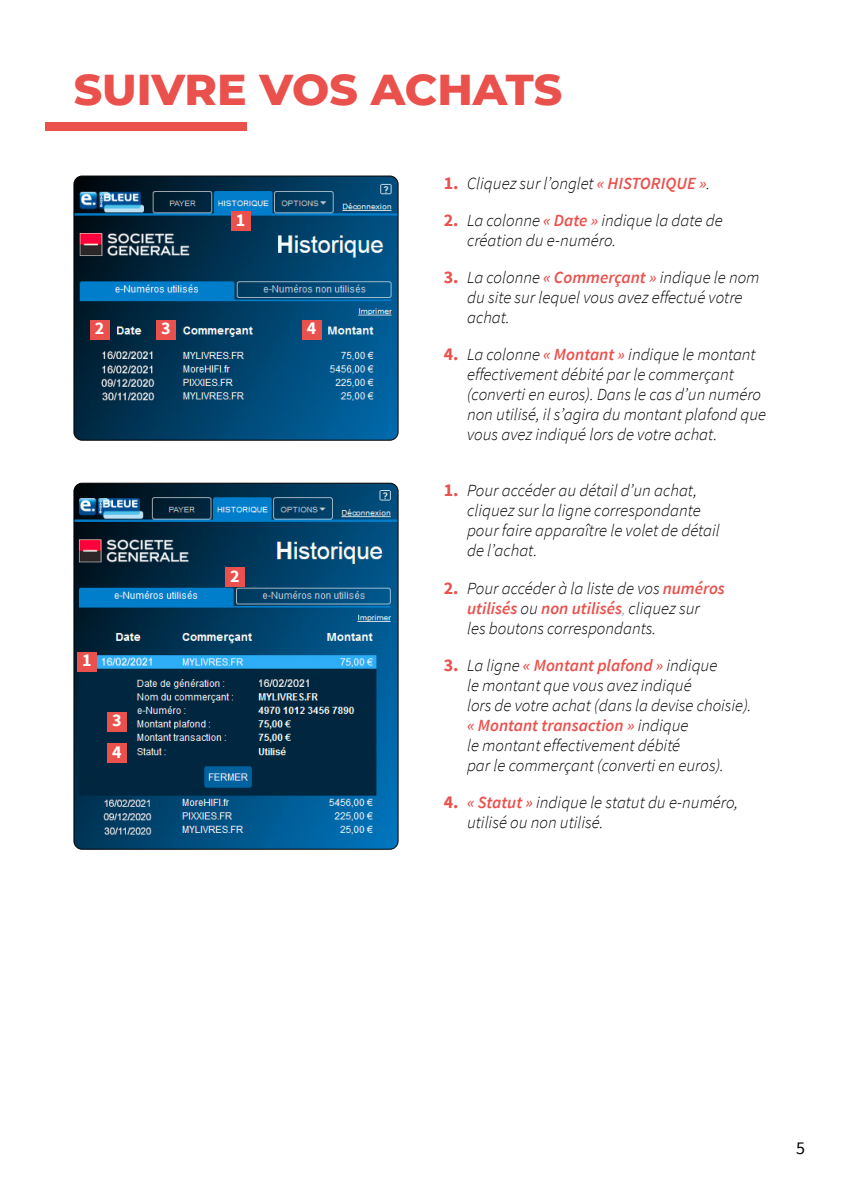
<style>
.page{position:relative;width:842px;height:1191px;background:#fff}
.page>*{position:absolute;margin:0;border:0;box-sizing:border-box;transform-origin:0 0}
.t1{font:800 44px "Montserrat";color:#ea504c}
.t2{font:700 18px/31.2px "Source Sans Pro";color:#fff}
.t3{font:18px "Source Sans Pro";color:#000}
.t4{font:italic 300 17px/20px "Source Sans Pro";color:#000}
.s1{font-weight:700;font-style:normal;font-size:18px;color:#ea504c}
.s2{font-weight:600;color:#ea504c}
.s3{font-size:16px;color:#61a4d7}
</style>
<div class="page">
<img style="left:74px;top:176px;width:324px;height:264px">
<div style="left:74px;top:176px;width:324px;height:264px;border:1px solid #000;border-radius:8px"></div>
<img style="left:74px;top:483px;width:324px;height:366px">
<div style="left:74px;top:483px;width:324px;height:366px;border:1px solid #000;border-radius:8px"></div>
<div style="left:231px;top:211px;width:20px;height:20px;background:#ea504c"></div>
<div style="left:90px;top:319px;width:19px;height:20px;background:#ea504c"></div>
<div style="left:225px;top:567px;width:20px;height:20px;background:#ea504c"></div>
<div style="left:77px;top:651px;width:20px;height:20px;background:#ea504c"></div>
<div style="left:107px;top:711px;width:20px;height:20px;background:#ea504c"></div>
<div style="left:107px;top:743px;width:20px;height:20px;background:#ea504c"></div>
<div style="left:156px;top:319px;width:20px;height:20px;background:#ea504c"></div>
<div style="left:302px;top:319px;width:19px;height:20px;background:#ea504c"></div>
<div style="left:45px;top:122px;width:202px;height:9px;background:#ea504c"></div>
<h1 class="t1" style="left:74px;top:57px;width:490px">SUIVRE VOS ACHATS</h1>
<p class="t2" style="left:95px;top:312px;width:11px">2</p>
<p class="t2" style="left:236px;top:204px;width:11px">1</p>
<p class="t2" style="left:161px;top:312px;width:11px">3</p>
<p class="t2" style="left:307px;top:312px;width:11px">4</p>
<p class="t2" style="left:82px;top:644px;width:11px">1</p>
<p class="t2" style="left:112px;top:704px;width:11px">3<br>4</p>
<p class="t2" style="left:230px;top:560px;width:11px">2</p>
<p class="t4" style="left:444px;top:174px;width:268px"><span class="s1">1.</span> Cliquez sur l’onglet <span class="s2">« HISTORIQUE »</span>.</p>
<p class="t4" style="left:467px;top:211px;width:257px;text-indent:-23px"><span class="s1">2.</span> La colonne <span class="s2">« Date »</span> indique la date de création du e-numéro.</p>
<p class="t4" style="left:467px;top:268px;width:294px;text-indent:-23px"><span class="s1">3.</span> La colonne <span class="s2">« Commerçant »</span> indique le nom du site sur lequel vous avez effectué votre achat.</p>
<p class="t4" style="left:467px;top:345px;width:301px;text-indent:-23px"><span class="s1">4.</span> La colonne <span class="s2">« Montant »</span> indique le montant effectivement débité par le commerçant (converti en euros). Dans le cas d’un numéro non utilisé, il s’agira du montant plafond que vous avez indiqué lors de votre achat.</p>
<p class="t4" style="left:467px;top:481px;width:254px;text-indent:-23px"><span class="s1">1.</span> Pour accéder au détail d’un achat, cliquez sur la ligne correspondante pour faire apparaître le volet de détail de l’achat.</p>
<p class="t4" style="left:467px;top:578px;width:259px;text-indent:-23px"><span class="s1">2.</span> Pour accéder à la liste de vos <span class="s2">numéros utilisés</span> ou <span class="s2">non utilisés</span><span class="s3">,</span> cliquez sur<br>les boutons correspondants.</p>
<p class="t4" style="left:467px;top:655px;width:286px;text-indent:-23px"><span class="s1">3.</span> La ligne <span class="s2">« Montant plafond »</span> indique<br>le montant que vous avez indiqué<br>lors de votre achat (dans la devise choisie). <span class="s2">« Montant transaction »</span> indique<br>le montant effectivement débité<br>par le commerçant (converti en euros).</p>
<p class="t4" style="left:467px;top:792px;width:273px;text-indent:-23px"><span class="s1">4.</span> <span class="s2">« Statut »</span> indique le statut du e-numéro, utilisé ou non utilisé.</p>
<p class="t3" style="left:796px;top:1136px;width:10px">5</p>
</div>
